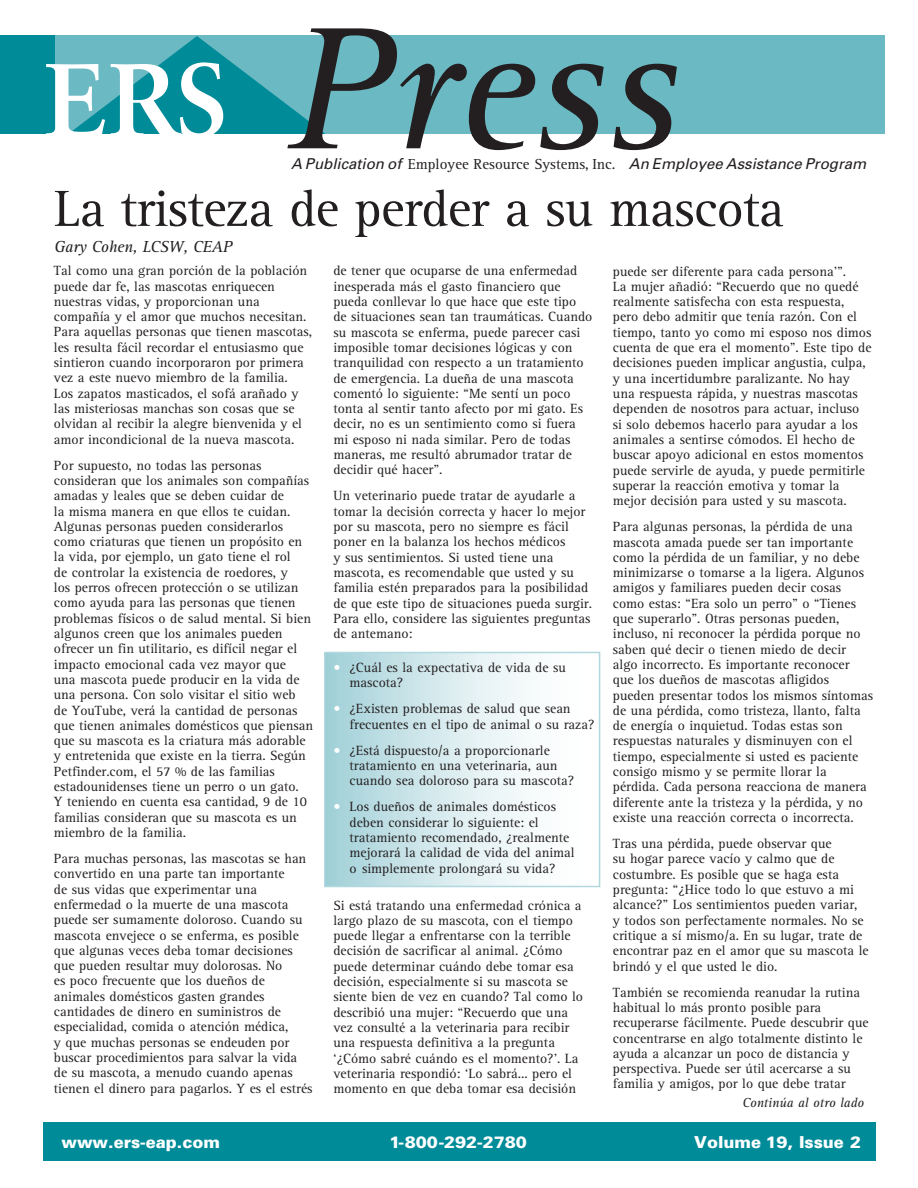
<style>
.page{position:relative;width:918px;height:1188px;background:#fff}
.page>*{position:absolute;margin:0;border:0;box-sizing:border-box;transform-origin:0 0}
.t1{font:italic 180px "Rotis Serif";color:#231f20}
.t2{font:52.5px "Rotis Serif";letter-spacing:-.015em;color:#231f20}
.t3{font:900 16.5px "Univers";color:#fff}
.t4{font:italic 16.5px "Rotis Serif";letter-spacing:-.015em;color:#231f20}
.t5{font:italic 15px "Univers";color:#231f20}
.t6{font:13.8px/15.3px "Rotis Serif";color:#231f20}
.t7{font:italic 13.5px "Rotis Serif";color:#231f20}
.s1{font-family:"Rotis Serif";font-style:normal}
.s2{color:#fff}
</style>
<div class="page">
<div style="left:325px;top:652px;width:275px;height:234px;background:linear-gradient(to right,#a8d3da,#fff)"></div>
<div style="left:324px;top:652px;width:276px;height:235px;border:2px solid #b1d8df"></div>
<div style="left:0;top:35px;width:57px;height:99px;background:#008b98"></div>
<div style="left:56px;top:35px;width:829px;height:99px;background:#6ab9c3"></div>
<svg style="left:46px;top:36px;width:280px;height:98px"></svg>
<div style="left:44px;top:1122px;width:832px;height:39px;background:#008b98"></div>
<h1 class="t1" style="left:287px;top:-12px;width:395px">Press</h1>
<p class="t5" style="left:291px;top:154px;width:577px">A Publication of <span class="s1">Employee Resource Systems, Inc.</span> An Employee Assistance Program</p>
<h2 class="t2" style="left:54px;top:179px;width:732px">La tristeza de perder a su mascota</h2>
<p class="t4" style="left:54px;top:237px;width:180px">Gary Cohen, LCSW, CEAP</p>
<p class="t6" style="left:54px;top:263px;width:260px">Tal como una gran porción de la población puede dar fe, las mascotas enriquecen nuestras vidas, y proporcionan una compañía y el amor que muchos necesitan.<br>Para aquellas personas que tienen mascotas, les resulta fácil recordar el entusiasmo que sintieron cuando incorporaron por primera vez a este nuevo miembro de la familia.<br>Los zapatos masticados, el sofá arañado y las misteriosas manchas son cosas que se olvidan al recibir la alegre bienvenida y el amor incondicional de la nueva mascota.</p>
<p class="t6" style="left:54px;top:458px;width:261px">Por supuesto, no todas las personas consideran que los animales son compañías amadas y leales que se deben cuidar de<br>la misma manera en que ellos te cuidan.<br>Algunas personas pueden considerarlos como criaturas que tienen un propósito en la vida, por ejemplo, un gato tiene el rol<br>de controlar la existencia de roedores, y<br>los perros ofrecen protección o se utilizan como ayuda para las personas que tienen problemas físicos o de salud mental. Si bien algunos creen que los animales pueden ofrecer un fin utilitario, es difícil negar el impacto emocional cada vez mayor que<br>una mascota puede producir en la vida de una persona. Con solo visitar el sitio web<br>de YouTube, verá la cantidad de personas que tienen animales domésticos que piensan que su mascota es la criatura más adorable y entretenida que existe en la tierra. Según Petfinder.com, el 57 % de las familias estadounidenses tiene un perro o un gato.<br>Y teniendo en cuenta esa cantidad, 9 de 10 familias consideran que su mascota es un miembro de la familia.</p>
<p class="t6" style="left:54px;top:851px;width:260px">Para muchas personas, las mascotas se han convertido en una parte tan importante<br>de sus vidas que experimentar una enfermedad o la muerte de una mascota puede ser sumamente doloroso. Cuando su mascota envejece o se enferma, es posible que algunas veces deba tomar decisiones que pueden resultar muy dolorosas. No<br>es poco frecuente que los dueños de animales domésticos gasten grandes cantidades de dinero en suministros de especialidad, comida o atención médica,<br>y que muchas personas se endeuden por buscar procedimientos para salvar la vida de su mascota, a menudo cuando apenas tienen el dinero para pagarlos. Y es el estrés</p>
<p class="t6" style="left:333px;top:264px;width:260px">de tener que ocuparse de una enfermedad inesperada más el gasto financiero que pueda conllevar lo que hace que este tipo de situaciones sean tan traumáticas. Cuando su mascota se enferma, puede parecer casi imposible tomar decisiones lógicas y con tranquilidad con respecto a un tratamiento de emergencia. La dueña de una mascota comentó lo siguiente: “Me sentí un poco tonta al sentir tanto afecto por mi gato. Es decir, no es un sentimiento como si fuera mi esposo ni nada similar. Pero de todas maneras, me resultó abrumador tratar de decidir qué hacer”.</p>
<p class="t6" style="left:333px;top:489px;width:260px">Un veterinario puede tratar de ayudarle a tomar la decisión correcta y hacer lo mejor por su mascota, pero no siempre es fácil poner en la balanza los hechos médicos<br>y sus sentimientos. Si usted tiene una mascota, es recomendable que usted y su familia estén preparados para la posibilidad de que este tipo de situaciones pueda surgir.<br>Para ello, considere las siguientes preguntas de antemano:</p>
<p class="t6" style="left:350px;top:660px;width:218px;text-indent:-16px"><span class="s2">•</span> ¿Cuál es la expectativa de vida de su mascota?</p>
<p class="t6" style="left:350px;top:701px;width:246px;text-indent:-16px"><span class="s2">•</span> ¿Existen problemas de salud que sean frecuentes en el tipo de animal o su raza?</p>
<p class="t6" style="left:350px;top:743px;width:226px;text-indent:-16px"><span class="s2">•</span> ¿Está dispuesto/a a proporcionarle tratamiento en una veterinaria, aun cuando sea doloroso para su mascota?</p>
<p class="t6" style="left:350px;top:799px;width:227px;text-indent:-16px"><span class="s2">•</span> Los dueños de animales domésticos deben considerar lo siguiente: el tratamiento recomendado, ¿realmente mejorará la calidad de vida del animal o simplemente prolongará su vida?</p>
<p class="t6" style="left:333px;top:898px;width:251px">Si está tratando una enfermedad crónica a largo plazo de su mascota, con el tiempo puede llegar a enfrentarse con la terrible decisión de sacrificar al animal. ¿Cómo puede determinar cuándo debe tomar esa decisión, especialmente si su mascota se siente bien de vez en cuando? Tal como lo describió una mujer: “Recuerdo que una vez consulté a la veterinaria para recibir una respuesta definitiva a la pregunta ‘¿Cómo sabré cuándo es el momento?’. La veterinaria respondió: ‘Lo sabrá... pero el momento en que deba tomar esa decisión</p>
<p class="t6" style="left:613px;top:264px;width:260px">puede ser diferente para cada persona’”.<br>La mujer añadió: “Recuerdo que no quedé realmente satisfecha con esta respuesta, pero debo admitir que tenía razón. Con el tiempo, tanto yo como mi esposo nos dimos cuenta de que era el momento”. Este tipo de decisiones pueden implicar angustia, culpa, y una incertidumbre paralizante. No hay una respuesta rápida, y nuestras mascotas dependen de nosotros para actuar, incluso si solo debemos hacerlo para ayudar a los animales a sentirse cómodos. El hecho de buscar apoyo adicional en estos momentos puede servirle de ayuda, y puede permitirle superar la reacción emotiva y tomar la mejor decisión para usted y su mascota.</p>
<p class="t6" style="left:613px;top:519px;width:262px">Para algunas personas, la pérdida de una mascota amada puede ser tan importante como la pérdida de un familiar, y no debe minimizarse o tomarse a la ligera. Algunos amigos y familiares pueden decir cosas como estas: “Era solo un perro” o “Tienes que superarlo”. Otras personas pueden, incluso, ni reconocer la pérdida porque no saben qué decir o tienen miedo de decir algo incorrecto. Es importante reconocer que los dueños de mascotas afligidos pueden presentar todos los mismos síntomas de una pérdida, como tristeza, llanto, falta de energía o inquietud. Todas estas son respuestas naturales y disminuyen con el tiempo, especialmente si usted es paciente consigo mismo y se permite llorar la pérdida. Cada persona reacciona de manera diferente ante la tristeza y la pérdida, y no existe una reacción correcta o incorrecta.</p>
<p class="t6" style="left:613px;top:836px;width:257px">Tras una pérdida, puede observar que<br>su hogar parece vacío y calmo que de costumbre. Es posible que se haga esta pregunta: “¿Hice todo lo que estuvo a mi alcance?” Los sentimientos pueden variar,<br>y todos son perfectamente normales. No se critique a sí mismo/a. En su lugar, trate de encontrar paz en el amor que su mascota le brindó y el que usted le dio.</p>
<p class="t6" style="left:613px;top:985px;width:257px">También se recomienda reanudar la rutina habitual lo más pronto posible para recuperarse fácilmente. Puede descubrir que concentrarse en algo totalmente distinto le ayuda a alcanzar un poco de distancia y perspectiva. Puede ser útil acercarse a su familia y amigos, por lo que debe tratar</p>
<p class="t7" style="left:742px;top:1095px;width:123px">Continúa al otro lado</p>
<p class="t3" style="left:62px;top:1132px;width:160px">www.ers-eap.com</p>
<p class="t3" style="left:389px;top:1132px;width:139px">1-800-292-2780</p>
<p class="t3" style="left:694px;top:1132px;width:168px">Volume 19, Issue 2</p>
</div>
